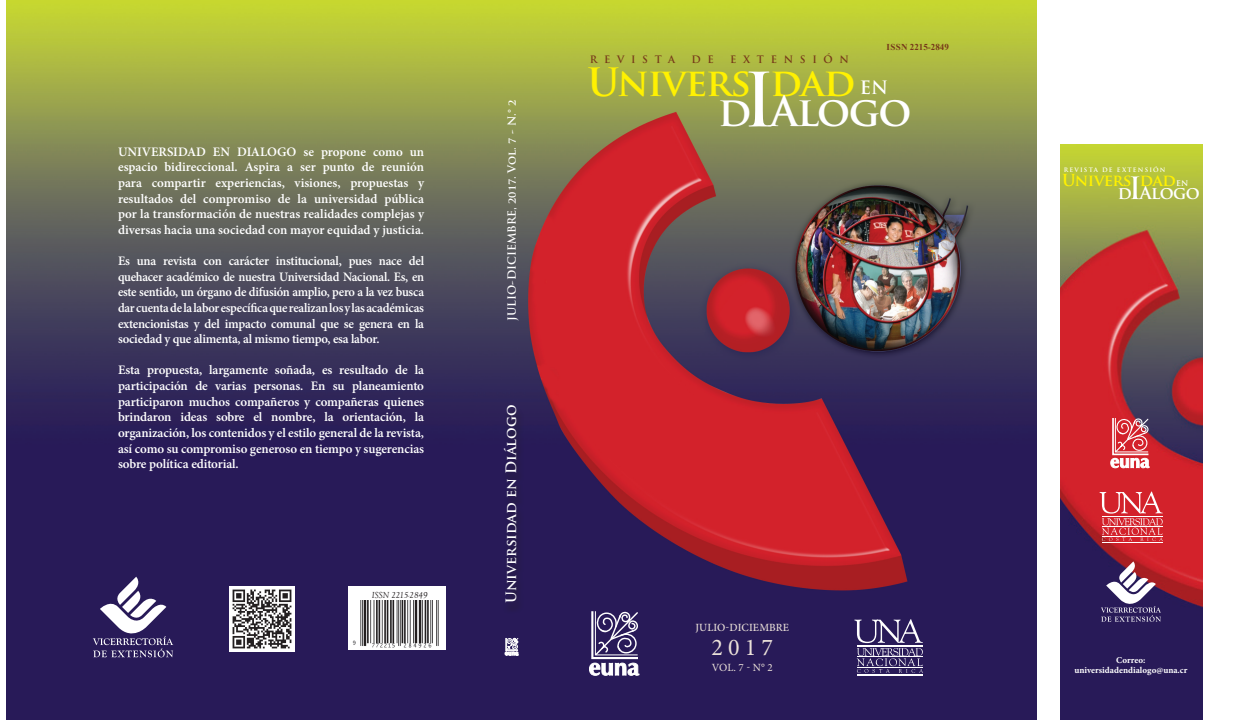
<style>
.page{position:relative;width:1242px;height:720px;background:#fff}
.page>*{position:absolute;margin:0;border:0;box-sizing:border-box;transform-origin:0 0}
.t1{font:700 40px "Trajan Pro";letter-spacing:-.04em;color:#fff}
.t2{font:700 38px "Trajan Pro";letter-spacing:-.03em;color:#fff101}
.t3{font:24px "Minion Pro";color:#ebe1d9}
.t4{font:700 18px "Trajan Pro";color:#fff}
.t5{font:700 17px "Trajan Pro";letter-spacing:-.04em;color:#fff}
.t6{font:700 16.1px "Trajan Pro";letter-spacing:-.03em;color:#fff101}
.t7{font:700 14px "Trajan Pro";color:#fff}
.t8{font:600 13px/15.6px "Minion Pro";letter-spacing:-.01em;color:#fff;text-align:justify}
.t9{font:700 11px "Trajan Pro";color:#fff}
.t10{font:500 11px "Minion Pro";letter-spacing:.01em;color:#ebe1d9}
.t11{font:11px "Minion Pro";color:#ebe1d9}
.t12{font:700 10px "Trajan Pro";letter-spacing:.67em;color:#773919}
.t13{font:700 9px "Minion Pro";color:#fff}
.t14{font:700 9px "Times New Roman";color:#773919}
.t15{font:italic 9px "Goudy Old Style T";color:#231f20}
.t16{font:700 7.6px "Trajan Pro";color:#fff}
.t17{font:700 6px "Trajan Pro";letter-spacing:.2em;color:#fff}
</style>
<div class="page">
<img style="left:7px;top:0;width:1028px;height:719px">
<img style="left:1060px;top:144px;width:141px;height:575px">
<svg style="left:748px;top:71px;width:23px;height:55px"></svg>
<div style="left:501px;top:407px;width:23px;height:206px;background:#271a52"></div>
<svg style="left:1130px;top:176px;width:10px;height:23px"></svg>
<div style="left:348px;top:585px;width:97px;height:64px;background:#fff"></div>
<img style="left:352px;top:600px;width:87px;height:47px">
<img style="left:229px;top:586px;width:65px;height:65px">
<svg style="left:93px;top:576px;width:80px;height:80px"></svg>
<svg style="left:1100px;top:561px;width:60px;height:60px"></svg>
<svg style="left:589px;top:610px;width:50px;height:65px"></svg>
<svg style="left:1110px;top:417px;width:39px;height:50px"></svg>
<svg style="left:505px;top:637px;width:13px;height:17px"></svg>
<hr style="left:856px;top:673px;width:66px;height:1px;background:#fff">
<svg style="left:854px;top:618px;width:68px;height:54px;background:#5b507f"></svg>
<hr style="left:1101px;top:541px;width:61px;height:1px;background:#fff">
<svg style="left:1099px;top:491px;width:63px;height:49px;background:#dc545b"></svg>
<p class="t8" style="left:118px;top:144px;width:307px">UNIVERSIDAD EN DIALOGO se propone como un espacio bidireccional. Aspira a ser punto de reunión para compartir experiencias, visiones, propuestas y resultados del compromiso de la universidad pública por la transformación de nuestras realidades complejas y diversas hacia una sociedad con mayor equidad y justicia.</p>
<p class="t8" style="left:118px;top:253px;width:307px">Es una revista con carácter institucional, pues nace del quehacer académico de nuestra Universidad Nacional. Es, en este sentido, un órgano de difusión amplio, pero a la vez busca dar cuenta de la labor específica que realizan los y las académicas extencionistas y del impacto comunal que se genera en la sociedad y que alimenta, al mismo tiempo, esa labor.</p>
<p class="t8" style="left:118px;top:362px;width:307px">Esta propuesta, largamente soñada, es resultado de la participación de varias personas. En su planeamiento participaron muchos compañeros y compañeras quienes brindaron ideas sobre el nombre, la orientación, la organización, los contenidos y el estilo general de la revista, así como su compromiso generoso en tiempo y sugerencias sobre política editorial.</p>
<p class="t15" style="left:372px;top:590px;width:57px">ISSN 2215-2849</p>
<p class="t9" style="left:505px;top:320px;width:222px;rotate:-90deg">JULIO-DICIEMBRE, 2017. Vol. 7 - N.° 2</p>
<p class="t7" style="left:502px;top:602px;width:199px;rotate:-90deg">Universidad en Diálogo</p>
<p class="t12" style="left:589px;top:53px;width:87px">REVISTA</p>
<p class="t12" style="left:691px;top:53px;width:24px">D E</p>
<p class="t12" style="left:730px;top:53px;width:120px">EXTENSIÓN</p>
<p class="t14" style="left:886px;top:40px;width:64px">ISSN 2215-2849</p>
<p class="t2" style="left:587px;top:58px;width:269px">Univers dad</p>
<p class="t1" style="left:718px;top:87px;width:195px">d Alogo</p>
<p class="t4" style="left:859px;top:76px;width:30px">EN</p>
<p class="t10" style="left:695px;top:619px;width:95px">JULIO-DICIEMBRE</p>
<p class="t11" style="left:711px;top:660px;width:63px">VOL. 7 - N° 2</p>
<p class="t3" style="left:711px;top:631px;width:63px">2017</p>
<p class="t17" style="left:1063px;top:166px;width:103px">REVISTA DE EXTENSIÓN</p>
<p class="t6" style="left:1061px;top:170px;width:115px">Univers dad</p>
<p class="t5" style="left:1117px;top:182px;width:83px">d Alogo</p>
<p class="t16" style="left:1175px;top:178px;width:14px">EN</p>
<p class="t13" style="left:1115px;top:653px;width:31px">Correo:</p>
<p class="t13" style="left:1074px;top:663px;width:114px">universidadendialogo@una.cr</p>
</div>
